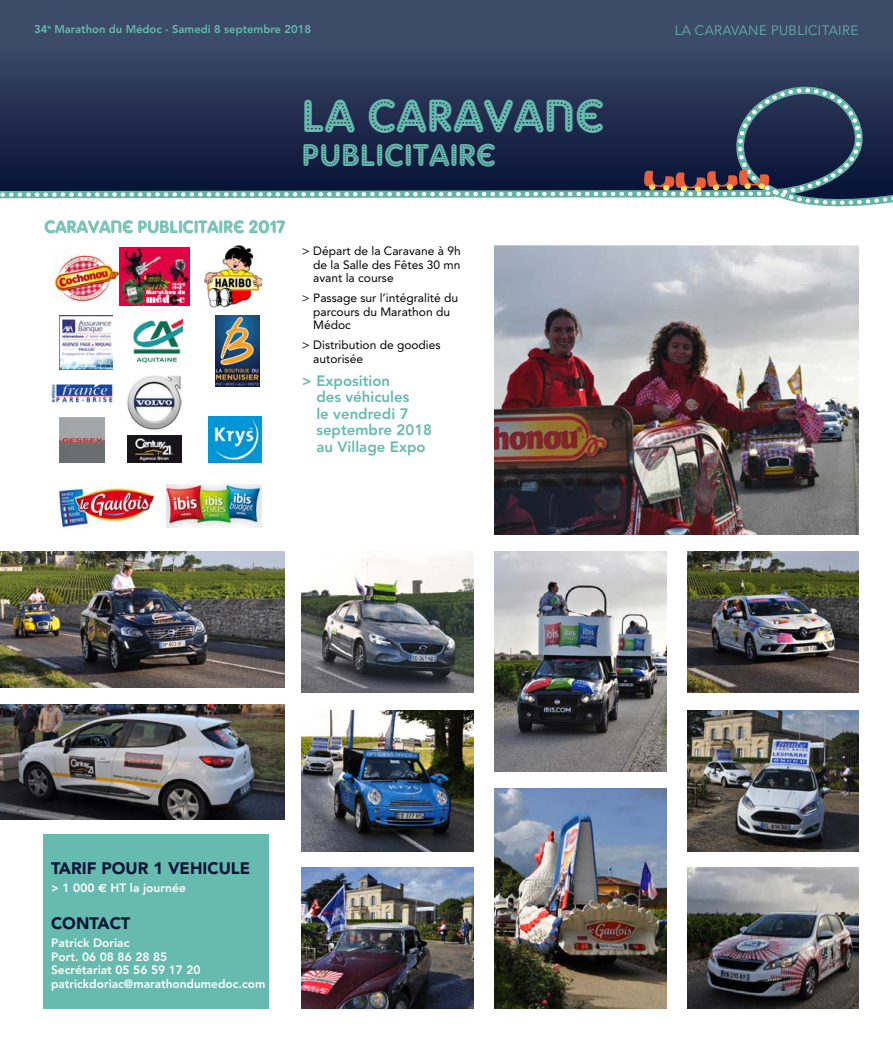
<style>
.page{position:relative;width:893px;height:1051px;background:#fff}
.page>*{position:absolute;margin:0;border:0;box-sizing:border-box;transform-origin:0 0}
.t1{font:46.5px "Adam Gorry Lights";color:#67baae}
.t2{font:31.5px "Adam Gorry Lights";color:#67baae}
.t3{font:18px "Adam Gorry Lights";letter-spacing:-.02em;color:#67baae}
.t4{font:900 16.5px "Avenir";color:#081538}
.t5{font:800 15px/16.5px "Avenir";color:#67baae}
.t6{font:300 13.5px "Avenir";letter-spacing:.025em;color:#67baae}
.t7{font:12px/13.5px "Avenir";color:#000}
.t8{font:800 12px/13.6px "Avenir";color:#fff}
.t9{font:800 11.25px "Avenir";color:#67baae}
.s1{font-family:"Euro Sans";font-weight:700}
</style>
<div class="page">
<svg style="left:0;top:0;width:893px;height:87px;background:#374664"></svg>
<svg style="left:0;top:87px;width:893px;height:119px;background:#31405c"></svg>
<svg style="left:644px;top:170px;width:125px;height:22px;background:#74514c"></svg>
<div style="left:758px;top:183px;width:7px;height:6px;background:#ffe05d;border-radius:50%"></div>
<div style="left:744px;top:183px;width:7px;height:6px;background:#ffe05d;border-radius:50%"></div>
<div style="left:44px;top:833px;width:225px;height:175px;background:#67baae"></div>
<img style="left:0;top:551px;width:285px;height:136px">
<img style="left:0;top:704px;width:285px;height:114px">
<img style="left:495px;top:245px;width:364px;height:289px">
<img style="left:495px;top:551px;width:171px;height:220px">
<img style="left:495px;top:788px;width:171px;height:220px">
<img style="left:302px;top:867px;width:171px;height:141px">
<img style="left:687px;top:867px;width:172px;height:141px">
<img style="left:302px;top:710px;width:171px;height:141px">
<img style="left:687px;top:710px;width:172px;height:141px">
<img style="left:302px;top:551px;width:171px;height:141px">
<img style="left:687px;top:551px;width:172px;height:141px">
<img style="left:59px;top:417px;width:45px;height:45px">
<img style="left:53px;top:247px;width:66px;height:55px">
<img style="left:216px;top:315px;width:44px;height:71px">
<img style="left:208px;top:416px;width:54px;height:46px">
<img style="left:51px;top:384px;width:63px;height:23px">
<img style="left:59px;top:486px;width:96px;height:42px">
<img style="left:167px;top:484px;width:95px;height:43px">
<img style="left:127px;top:375px;width:55px;height:54px">
<img style="left:204px;top:245px;width:58px;height:62px">
<img style="left:59px;top:315px;width:54px;height:54px">
<img style="left:119px;top:247px;width:71px;height:58px">
<img style="left:123px;top:305px;width:67px;height:58px">
<img style="left:128px;top:435px;width:53px;height:27px">
<p class="t9" style="left:34px;top:18px;width:279px">34<sup>e</sup> Marathon du Médoc - Samedi 8 septembre 2018</p>
<p class="t6" style="left:675px;top:22px;width:185px">LA CARAVANE PUBLICITAIRE</p>
<h1 class="t1" style="left:302px;top:88px;width:304px">LA CARAVANE</h1>
<h2 class="t2" style="left:302px;top:136px;width:196px">PUBLICITAIRE</h2>
<h3 class="t3" style="left:44px;top:216px;width:243px">CARAVANE PUBLICITAIRE 2017</h3>
<p class="t7" style="left:313px;top:244px;width:149px;text-align:justify;text-indent:-11px">&gt; Départ de la Caravane à 9h de la Salle des Fêtes 30 mn avant la course</p>
<p class="t7" style="left:313px;top:291px;width:146px;text-indent:-11px">&gt; Passage sur l’intégralité du parcours du Marathon du<br>Médoc</p>
<p class="t7" style="left:313px;top:338px;width:129px;text-indent:-11px">&gt; Distribution de goodies autorisée</p>
<p class="t5" style="left:316px;top:371px;width:117px;text-indent:-14px">&gt; Exposition<br>des véhicules<br>le vendredi 7 septembre 2018 au Village Expo</p>
<h3 class="t4" style="left:51px;top:853px;width:201px">TARIF POUR 1 VEHICULE</h3>
<p class="t8" style="left:51px;top:879px;width:136px">&gt; 1 000 <span class="s1">€</span> HT la journée</p>
<h3 class="t4" style="left:51px;top:909px;width:81px">CONTACT</h3>
<p class="t8" style="left:51px;top:935px;width:216px">Patrick Doriac<br>Port. 06 08 86 28 85<br>Secrétariat 05 56 59 17 20 patrickdoriac@marathondumedoc.com</p>
</div>
